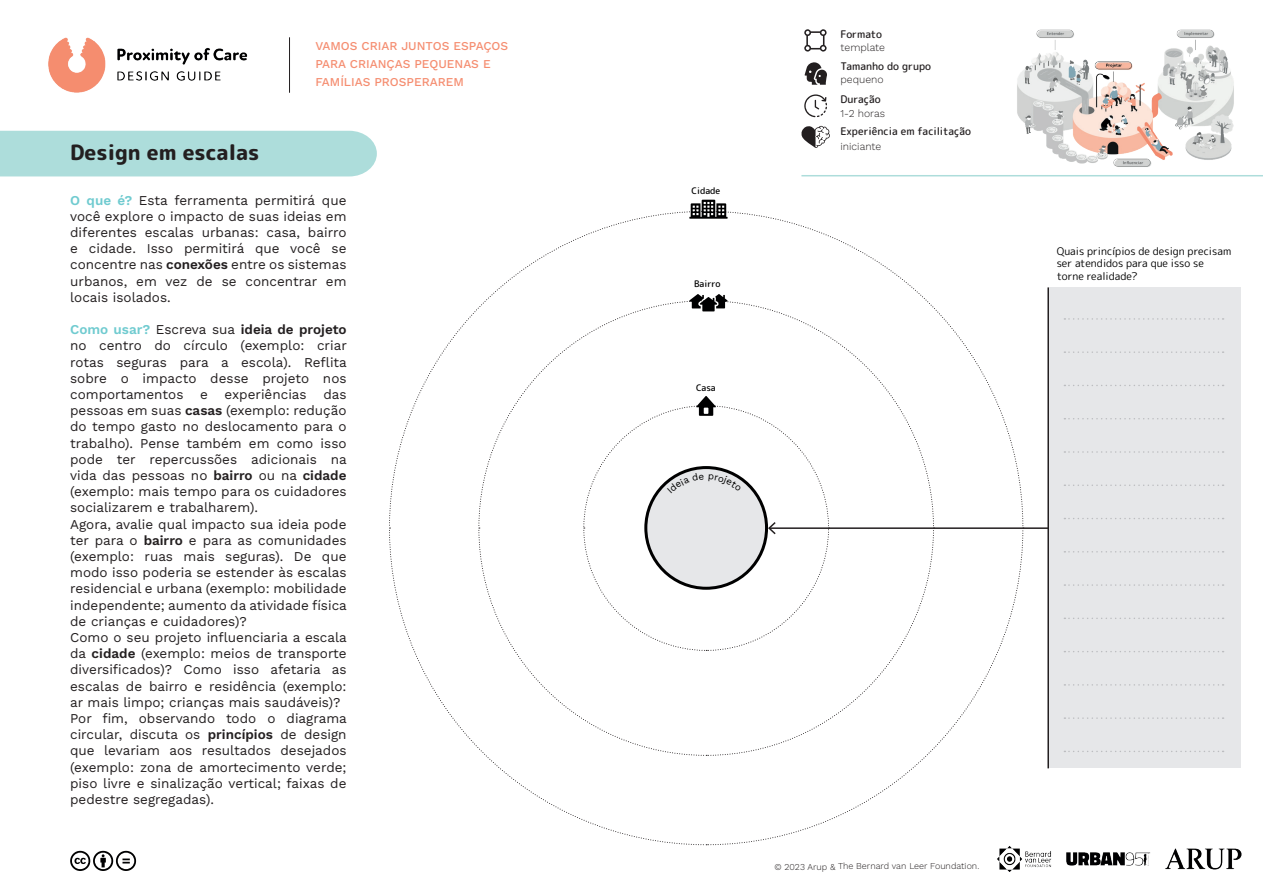
<style>
.page{position:relative;width:1263px;height:893px;background:#fff}
.page>*{position:absolute;margin:0;border:0;box-sizing:border-box;transform-origin:0 0}
.t1{font:800 21px "Rounded Mplus 1 c";color:#231f20}
.t2{font:13.5px/16.2px "Work Sans";color:#231f20;text-align:justify}
.t3{font:500 12px/18px "Work Sans";color:#f58d70}
.t4{font:10.5px/12.6px "Rounded Mplus 1 c";color:#000}
.t5{font:500 10.5px "Rounded Mplus 1 c";color:#231f20}
.t6{font:300 10.5px "Work Sans";color:#231f20}
.t7{font:300 9px "Work Sans";letter-spacing:-.005em;color:#231f20}
.t8{font:500 9px "Rounded Mplus 1 c";color:#000}
.s1{font-weight:600;color:#70cbd0}
.s2{font-weight:600}
</style>
<div class="page">
<div style="left:0;top:131px;width:377px;height:45px;background:#addddb"></div>
<img style="left:48px;top:37px;width:200px;height:56px">
<svg style="left:804px;top:94px;width:23px;height:23px"></svg>
<svg style="left:805px;top:62px;width:22px;height:23px"></svg>
<svg style="left:801px;top:126px;width:29px;height:22px"></svg>
<svg style="left:804px;top:29px;width:22px;height:23px"></svg>
<hr style="left:289px;top:37px;width:1px;height:56px;background:#231f20">
<hr style="left:801px;top:175px;width:462px;height:1px;background:#addddb">
<svg style="left:70px;top:851px;width:66px;height:20px"></svg>
<img style="left:997px;top:846px;width:245px;height:26px">
<svg style="left:708px;top:530px;width:316px;height:315px"></svg>
<svg style="left:706px;top:211px;width:318px;height:316px"></svg>
<svg style="left:389px;top:211px;width:316px;height:317px"></svg>
<svg style="left:389px;top:529px;width:317px;height:316px"></svg>
<svg style="left:689px;top:294px;width:39px;height:17px"></svg>
<svg style="left:689px;top:200px;width:39px;height:19px"></svg>
<div style="left:1049px;top:287px;width:192px;height:481px;background:#e6e7e9"></div>
<hr style="left:769px;top:527px;width:279px;height:2px;background:#231f20">
<hr style="left:1047px;top:287px;width:2px;height:481px;background:#231f20">
<svg style="left:1064px;top:318px;width:159px;height:2px"></svg>
<svg style="left:1064px;top:484px;width:159px;height:2px"></svg>
<svg style="left:1064px;top:651px;width:159px;height:1px"></svg>
<svg style="left:1064px;top:351px;width:159px;height:2px"></svg>
<svg style="left:1064px;top:518px;width:159px;height:1px"></svg>
<svg style="left:1064px;top:684px;width:159px;height:2px"></svg>
<svg style="left:1064px;top:385px;width:159px;height:1px"></svg>
<svg style="left:1064px;top:551px;width:159px;height:2px"></svg>
<svg style="left:1064px;top:717px;width:159px;height:2px"></svg>
<svg style="left:1064px;top:418px;width:159px;height:1px"></svg>
<svg style="left:1064px;top:584px;width:159px;height:2px"></svg>
<svg style="left:1064px;top:751px;width:159px;height:1px"></svg>
<svg style="left:1064px;top:451px;width:159px;height:2px"></svg>
<svg style="left:1064px;top:618px;width:159px;height:1px"></svg>
<img style="left:1017px;top:29px;width:217px;height:138px">
<svg style="left:583px;top:396px;width:246px;height:255px"></svg>
<h1 class="t1" style="left:70px;top:138px;width:191px">Design em escalas</h1>
<p class="t3" style="left:315px;top:37px;width:194px">VAMOS CRIAR JUNTOS ESPAÇOS<br>PARA CRIANÇAS PEQUENAS E<br>FAMÍLIAS PROSPERAREM</p>
<p class="t2" style="left:70px;top:191px;width:278px"><span class="s1">O que é?</span> Esta ferramenta permitirá que você explore o impacto de suas ideias em diferentes escalas urbanas: casa, bairro e cidade. Isso permitirá que você se concentre nas <span class="s2">conexões</span> entre os sistemas urbanos, em vez de se concentrar em locais isolados.</p>
<p class="t2" style="left:70px;top:321px;width:278px;text-align:left"><span class="s1">Como usar?</span> Escreva sua <span class="s2">ideia de projeto </span>no centro do círculo (exemplo: criar rotas seguras para a escola). Reflita sobre o impacto desse projeto nos comportamentos e experiências das pessoas em suas <span class="s2">casas</span> (exemplo: redução do tempo gasto no deslocamento para o trabalho). Pense também em como isso pode ter repercussões adicionais na vida das pessoas no <span class="s2">bairro</span> ou na <span class="s2">cidade </span>(exemplo: mais tempo para os cuidadores socializarem e trabalharem).<br>Agora, avalie qual impacto sua ideia pode ter para o <span class="s2">bairro</span> e para as comunidades (exemplo: ruas mais seguras). De que modo isso poderia se estender às escalas residencial e urbana (exemplo: mobilidade independente; aumento da atividade física de crianças e cuidadores)?<br>Como o seu projeto influenciaria a escala da <span class="s2">cidade</span> (exemplo: meios de transporte diversificados)? Como isso afetaria as escalas de bairro e residência (exemplo: ar mais limpo; crianças mais saudáveis)?<br>Por fim, observando todo o diagrama circular, discuta os <span class="s2">princípios</span> de design que levariam aos resultados desejados (exemplo: zona de amortecimento verde; piso livre e sinalização vertical; faixas de pedestre segregadas).</p>
<p class="t8" style="left:692px;top:184px;width:30px">Cidade</p>
<p class="t8" style="left:694px;top:277px;width:28px">Bairro</p>
<p class="t8" style="left:696px;top:382px;width:21px">Casa</p>
<p class="t5" style="left:840px;top:27px;width:43px">Formato</p>
<p class="t6" style="left:840px;top:40px;width:46px">template</p>
<p class="t6" style="left:840px;top:72px;width:45px">pequeno</p>
<p class="t6" style="left:840px;top:105px;width:46px">1-2 horas</p>
<p class="t6" style="left:840px;top:139px;width:42px">iniciante</p>
<p class="t5" style="left:840px;top:59px;width:92px">Tamanho do grupo</p>
<p class="t5" style="left:840px;top:92px;width:42px">Duração</p>
<p class="t5" style="left:840px;top:124px;width:132px">Experiência em facilitação</p>
<p class="t4" style="left:1057px;top:245px;width:176px">Quais princípios de design precisam ser atendidos para que isso se torne realidade?</p>
<p class="t7" style="left:774px;top:859px;width:206px">© 2023 Arup &amp; The Bernard van Leer Foundation.</p>
</div>
